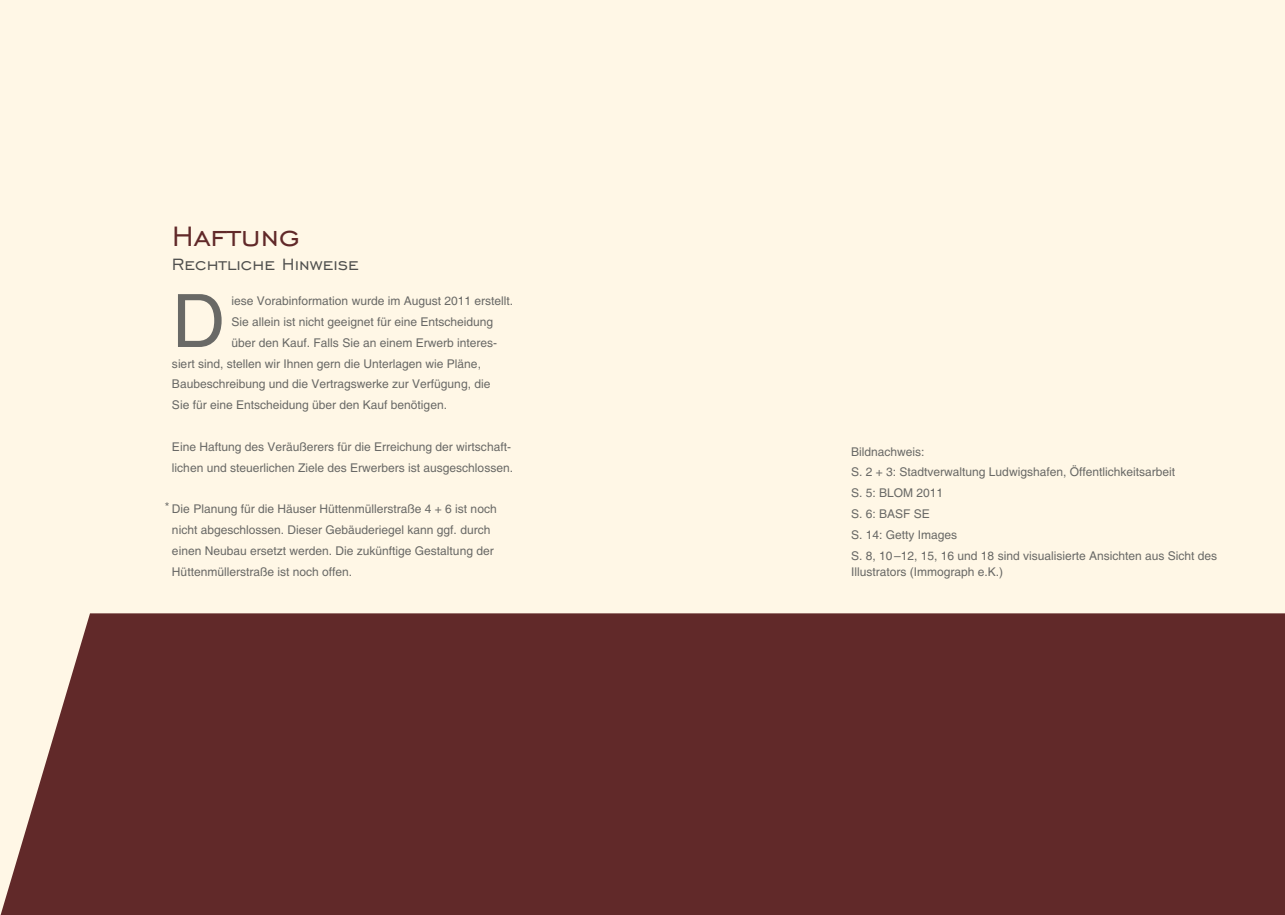
<style>
.page{position:relative;width:1285px;height:915px;background:#fff}
.page>*{position:absolute;margin:0;border:0;box-sizing:border-box;transform-origin:0 0}
.t1{font:73.5px "Helvetica";color:#696966}
.t2{font:36px "Engravers Gothic BT";color:#612929}
.t3{font:21px "Engravers Gothic BT";color:#4f4f4d}
.t4{font:12px/20.9px "Helvetica";color:#696966}
</style>
<div class="page">
<div style="left:0;top:0;width:1284px;height:914px;background:#fff7e6"></div>
<div style="left:1px;top:613px;width:1283px;height:301px;background:#612929"></div>
<h2 class="t2" style="left:172px;top:219px;width:129px">Haftung</h2>
<h3 class="t3" style="left:172px;top:254px;width:188px">Rechtliche Hinweise</h3>
<h1 class="t1" style="left:172px;top:293px;width:55px">D</h1>
<p class="t4" style="left:231px;top:291px;width:283px">iese Vorabinformation wurde im August 2011 erstellt.</p>
<p class="t4" style="left:231px;top:312px;width:263px">Sie allein ist nicht geeignet für eine Entscheidung</p>
<p class="t4" style="left:231px;top:333px;width:267px">über den Kauf. Falls Sie an einem Erwerb interes-</p>
<p class="t4" style="left:172px;top:354px;width:310px">siert sind, stellen wir Ihnen gern die Unterlagen wie Pläne,</p>
<p class="t4" style="left:172px;top:374px;width:320px">Baubeschreibung und die Vertragswerke zur Verfügung, die</p>
<p class="t4" style="left:172px;top:395px;width:276px">Sie für eine Entscheidung über den Kauf benötigen.</p>
<p class="t4" style="left:172px;top:437px;width:342px">Eine Haftung des Veräußerers für die Erreichung der wirtschaft&shy;lichen und steuerlichen Ziele des Erwerbers ist ausgeschlossen.</p>
<p class="t4" style="left:172px;top:499px;width:326px">Die Planung für die Häuser Hüttenmüllerstraße 4 + 6 ist noch nicht abgeschlossen. Dieser Gebäuderiegel kann ggf. durch einen Neubau ersetzt werden. Die zukünftige Gestaltung der Hüttenmüllerstraße ist noch offen.</p>
<p class="t4" style="left:165px;top:497px;width:6px">*</p>
<p class="t4" style="left:851px;top:442px;width:367px">Bildnachweis:<br>S. 2 + 3: Stadtverwaltung Ludwigshafen, Öffentlichkeitsarbeit<br>S. 5: BLOM 2011<br>S. 6: BASF SE<br>S. 14: Getty Images<br>S. 8, 10–12, 15, 16 und 18 sind visualisierte Ansichten aus Sicht des</p>
<p class="t4" style="left:851px;top:562px;width:154px">Illustrators (Immograph e.K.)</p>
</div>
